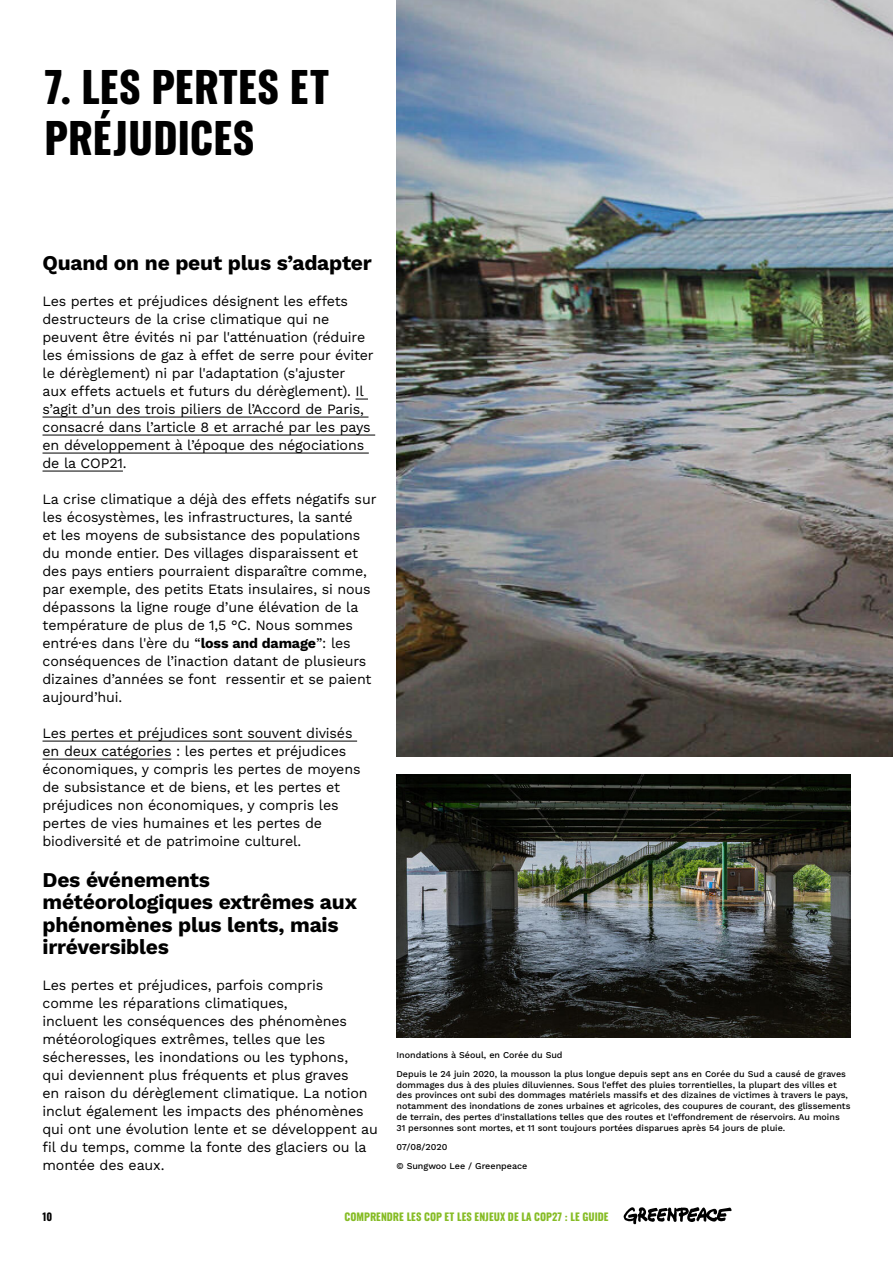
<style>
.page{position:relative;width:893px;height:1263px;background:#fff}
.page>*{position:absolute;margin:0;border:0;box-sizing:border-box;transform-origin:0 0}
.t1{font:42px/51px "Zodiac Sans";color:#000}
.t2{font:21px/22.5px "Work Sans";letter-spacing:-.01em;color:#000}
.t3{font:14.25px/18px "Work Sans";letter-spacing:-.01em;color:#000}
.t4{font:10.5px "Zodiac Sans";color:#86bc25}
.t5{font:10.5px "Zodiac Sans";color:#000}
.t6{font:9px/10.8px "Work Sans";color:#000}
</style>
<div class="page">
<svg style="left:356px;top:399px;width:12px;height:1px"></svg>
<hr style="left:43px;top:417px;width:325px;height:1px;background:#000">
<hr style="left:43px;top:435px;width:332px;height:1px;background:#000">
<hr style="left:43px;top:453px;width:326px;height:1px;background:#000">
<hr style="left:43px;top:471px;width:80px;height:1px;background:#000">
<hr style="left:43px;top:741px;width:314px;height:1px;background:#000">
<hr style="left:43px;top:759px;width:128px;height:1px;background:#000">
<img style="left:396px;top:774px;width:454px;height:263px">
<img style="left:396px;top:0;width:497px;height:756px">
<svg style="left:624px;top:1207px;width:108px;height:17px"></svg>
<h1 class="t1" style="left:45px;top:64px;width:286px">7. LES PERTES ET<br>PRÉJUDICES</h1>
<h2 class="t2" style="left:43px;top:251px;width:331px">Quand on ne peut plus s’adapter</h2>
<p class="t3" style="left:43px;top:292px;width:333px">Les pertes et préjudices désignent les effets destructeurs de la crise climatique qui ne peuvent être évités ni par l'atténuation (réduire les émissions de gaz à effet de serre pour éviter le dérèglement) ni par l'adaptation (s'ajuster<br>aux effets actuels et futurs du dérèglement). Il s’agit d’un des trois piliers de l’Accord de Paris, consacré dans l’article 8 et arraché par les pays en développement à l’époque des négociations de la COP21.</p>
<p class="t3" style="left:43px;top:490px;width:335px">La crise climatique a déjà des effets négatifs sur les écosystèmes, les infrastructures, la santé<br>et les moyens de subsistance des populations du monde entier. Des villages disparaissent et des pays entiers pourraient disparaître comme, par exemple, des petits Etats insulaires, si nous dépassons la ligne rouge d’une élévation de la température de plus de 1,5 °C. Nous sommes entré·es dans l'ère du “loss and damage”: les conséquences de l’inaction datant de plusieurs dizaines d’années se font ressentir et se paient aujourd’hui.</p>
<p class="t3" style="left:43px;top:724px;width:320px">Les pertes et préjudices sont souvent divisés en deux catégories : les pertes et préjudices économiques, y compris les pertes de moyens de subsistance et de biens, et les pertes et préjudices non économiques, y compris les pertes de vies humaines et les pertes de biodiversité et de patrimoine culturel.</p>
<h2 class="t2" style="left:43px;top:867px;width:316px">Des événements météorologiques extrêmes aux phénomènes plus lents, mais irréversibles</h2>
<p class="t3" style="left:43px;top:976px;width:337px">Les pertes et préjudices, parfois compris comme les réparations climatiques,<br>incluent les conséquences des phénomènes météorologiques extrêmes, telles que les sécheresses, les inondations ou les typhons,<br>qui deviennent plus fréquents et plus graves<br>en raison du dérèglement climatique. La notion inclut également les impacts des phénomènes qui ont une évolution lente et se développent au fil du temps, comme la fonte des glaciers ou la montée des eaux.</p>
<p class="t6" style="left:396px;top:1044px;width:451px;line-height:19.4px">Inondations à Séoul, en Corée du Sud<br>Depuis le 24 juin 2020, la mousson la plus longue depuis sept ans en Corée du Sud a causé de graves</p>
<p class="t6" style="left:396px;top:1079px;width:455px">dommages dus à des pluies diluviennes. Sous l'effet des pluies torrentielles, la plupart des villes et des provinces ont subi des dommages matériels massifs et des dizaines de victimes à travers le pays, notamment des inondations de zones urbaines et agricoles, des coupures de courant, des glissements de terrain, des pertes d'installations telles que des routes et l'effondrement de réservoirs. Au moins 31 personnes sont mortes, et 11 sont toujours portées disparues après 54 jours de pluie.</p>
<p class="t6" style="left:396px;top:1137px;width:133px;line-height:19.4px">07/08/2020<br>© Sungwoo Lee / Greenpeace</p>
<p class="t5" style="left:43px;top:1211px;width:11px">10</p>
<p class="t4" style="left:345px;top:1211px;width:266px">COMPRENDRE LES COP ET LES ENJEUX DE LA COP27 : LE GUIDE</p>
</div>
